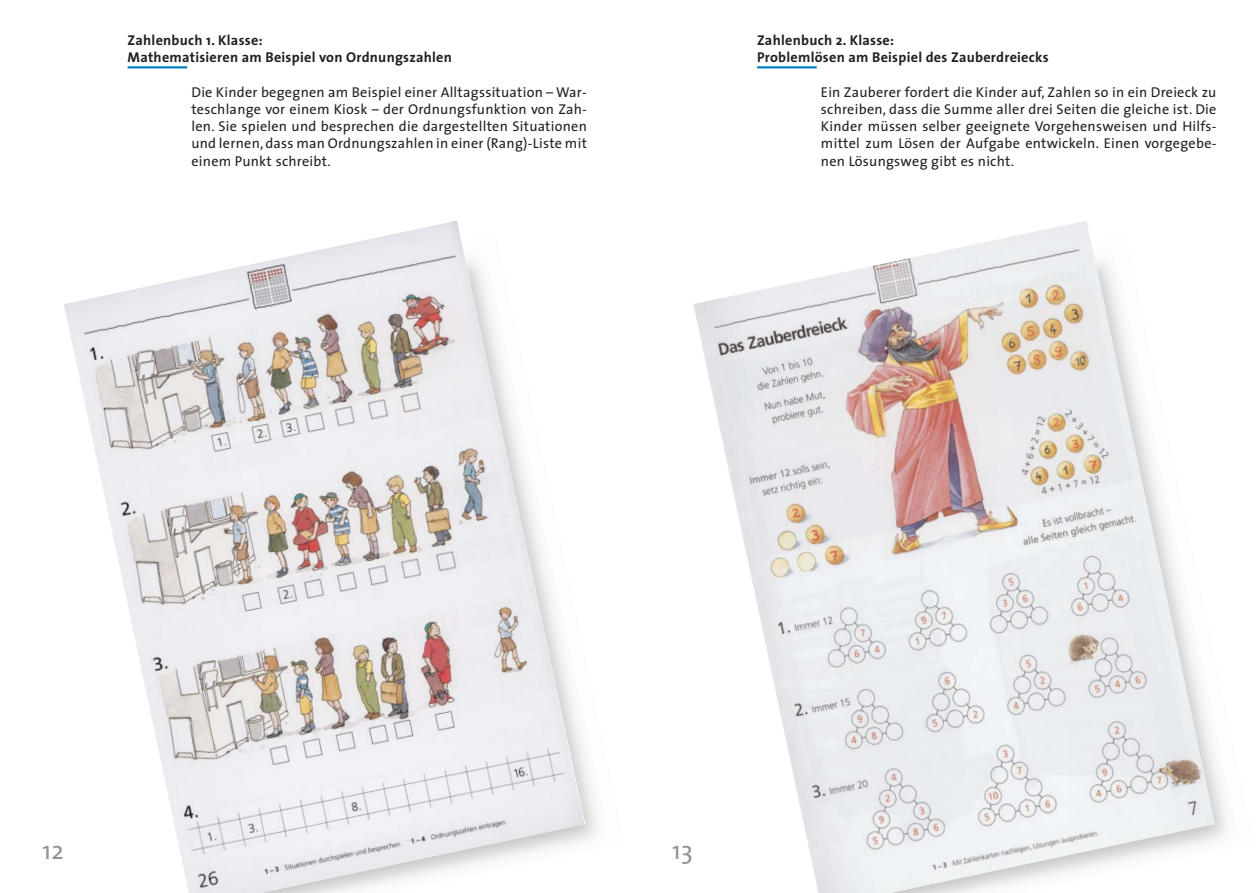
<style>
.page{position:relative;width:1259px;height:893px;background:#fff}
.page>*{position:absolute;margin:0;border:0;box-sizing:border-box;transform-origin:0 0}
.t1{font:25.5px "The Sans";color:#939598}
.t2{font:14.25px/17.2px "The Sans";letter-spacing:.02em;color:#231f20;text-align:justify}
.t3{font:700 14.25px/17.2px "The Sans";letter-spacing:.02em;color:#231f20}
</style>
<div class="page">
<hr style="left:757px;top:66px;width:59px;height:2px;background:#0080c6">
<hr style="left:128px;top:66px;width:59px;height:2px;background:#0080c6">
<img style="left:64px;top:220px;width:521px;height:672px">
<img style="left:693px;top:221px;width:521px;height:671px">
<p class="t3" style="left:128px;top:33px;width:326px">Zahlenbuch 1. Klasse:<br>Mathematisieren am Beispiel von Ordnungszahlen</p>
<p class="t2" style="left:191px;top:84px;width:397px">Die Kinder begegnen am Beispiel einer Alltagssituation – War&shy;teschlange vor einem Kiosk – der Ordnungsfunktion von Zah&shy;len. Sie spielen und besprechen die dargestellten Situationen und lernen, dass man Ordnungszahlen in einer (Rang)-Liste mit einem Punkt schreibt.</p>
<p class="t3" style="left:757px;top:33px;width:293px">Zahlenbuch 2. Klasse:<br>Problemlösen am Beispiel des Zauberdreiecks</p>
<p class="t2" style="left:821px;top:84px;width:397px">Ein Zauberer fordert die Kinder auf, Zahlen so in ein Dreieck zu schreiben, dass die Summe aller drei Seiten die gleiche ist. Die Kinder müssen selber geeignete Vorgehensweisen und Hilfs&shy;mittel zum Lösen der Aufgabe entwickeln. Einen vorgegebe&shy;nen Lösungsweg gibt es nicht.</p>
<h1 class="t1" style="left:43px;top:841px;width:23px">12</h1>
<h1 class="t1" style="left:672px;top:841px;width:22px">13</h1>
</div>
